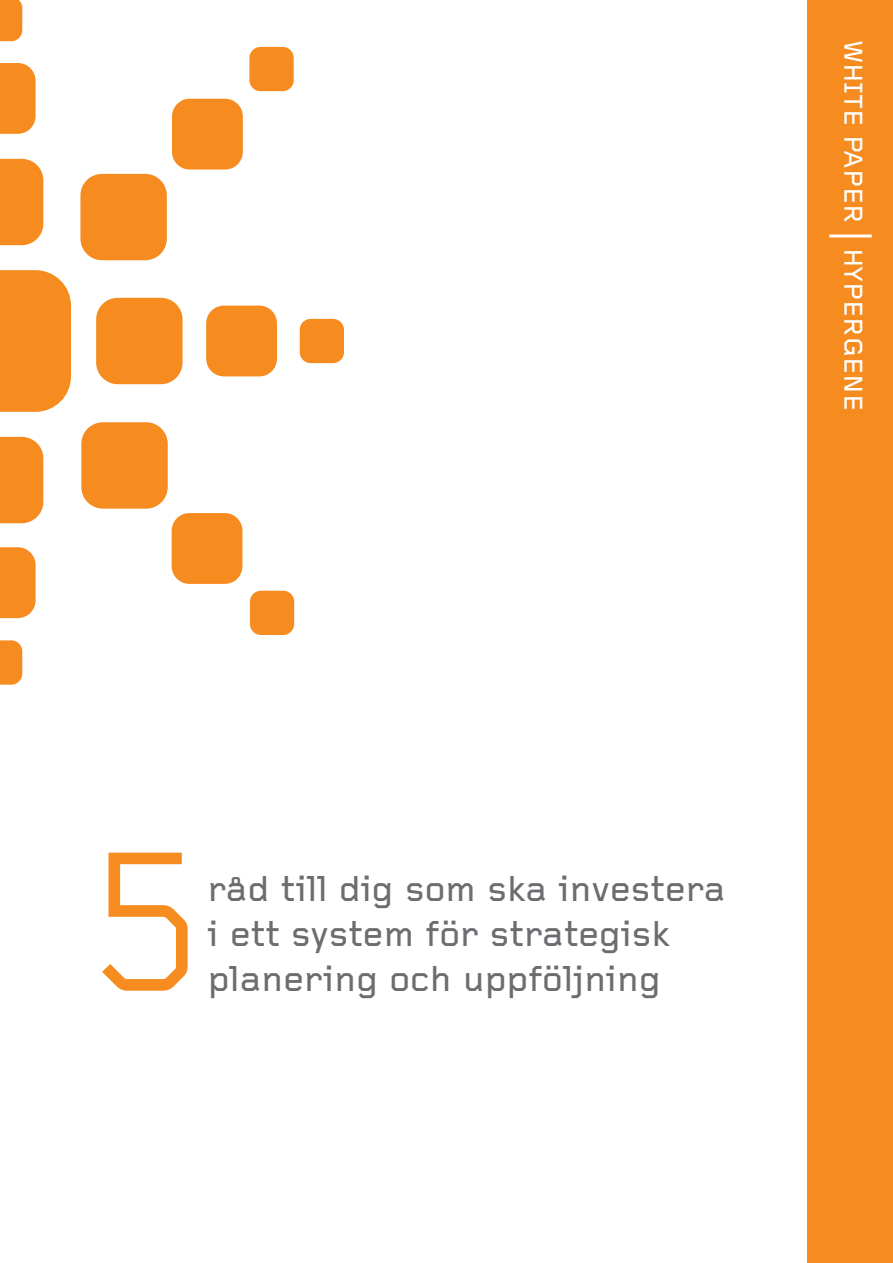
<style>
.page{position:relative;width:893px;height:1263px;background:#fff}
.page>*{position:absolute;margin:0;border:0;box-sizing:border-box;transform-origin:0 0}
.t1{font:206.85px "Foundry Gridnik";color:#f68b1f}
.t2{font:500 37.5px/45px "Foundry Gridnik";color:#6c6d70}
.t3{font:500 26.85px "Foundry Gridnik";color:#fff}
</style>
<div class="page">
<div style="left:0;top:270px;width:71px;height:142px;background:#f68b1f"></div>
<svg style="left:0;top:0;width:22px;height:41px"></svg>
<svg style="left:0;top:63px;width:36px;height:71px;background:#f6922e"></svg>
<div style="left:0;top:159px;width:43px;height:86px;background:#f68b1f"></div>
<div style="left:80px;top:174px;width:87px;height:86px;background:#f68b1f;border-radius:22px"></div>
<div style="left:172px;top:99px;width:71px;height:71px;background:#f68b1f;border-radius:18px"></div>
<div style="left:249px;top:47px;width:45px;height:44px;background:#f68b1f;border-radius:11px"></div>
<div style="left:96px;top:298px;width:87px;height:86px;background:#f68b1f;border-radius:22px"></div>
<div style="left:206px;top:306px;width:71px;height:70px;background:#f68b1f;border-radius:18px"></div>
<div style="left:300px;top:319px;width:44px;height:44px;background:#f68b1f;border-radius:11px"></div>
<div style="left:250px;top:591px;width:44px;height:44px;background:#f68b1f;border-radius:11px"></div>
<div style="left:172px;top:513px;width:70px;height:71px;background:#f68b1f;border-radius:18px"></div>
<div style="left:81px;top:422px;width:87px;height:87px;background:#f68b1f;border-radius:22px"></div>
<div style="left:0;top:437px;width:43px;height:86px;background:#f68b1f"></div>
<svg style="left:0;top:640px;width:22px;height:45px"></svg>
<svg style="left:0;top:547px;width:36px;height:71px;background:#f6922e"></svg>
<div style="left:808px;top:0;width:85px;height:1263px;background:#f68b1f"></div>
<hr style="left:829px;top:234px;width:43px;height:3px;background:#fff">
<p class="t3" style="left:868px;top:40px;width:373px;rotate:90deg">WHITE PAPER HYPERGENE</p>
<p class="t1" style="left:82px;top:810px;width:127px">5</p>
<p class="t2" style="left:208px;top:868px;width:519px">råd till dig som ska investera</p>
<p class="t2" style="left:208px;top:913px;width:464px">i ett system för strategisk planering och uppföljning</p>
</div>
